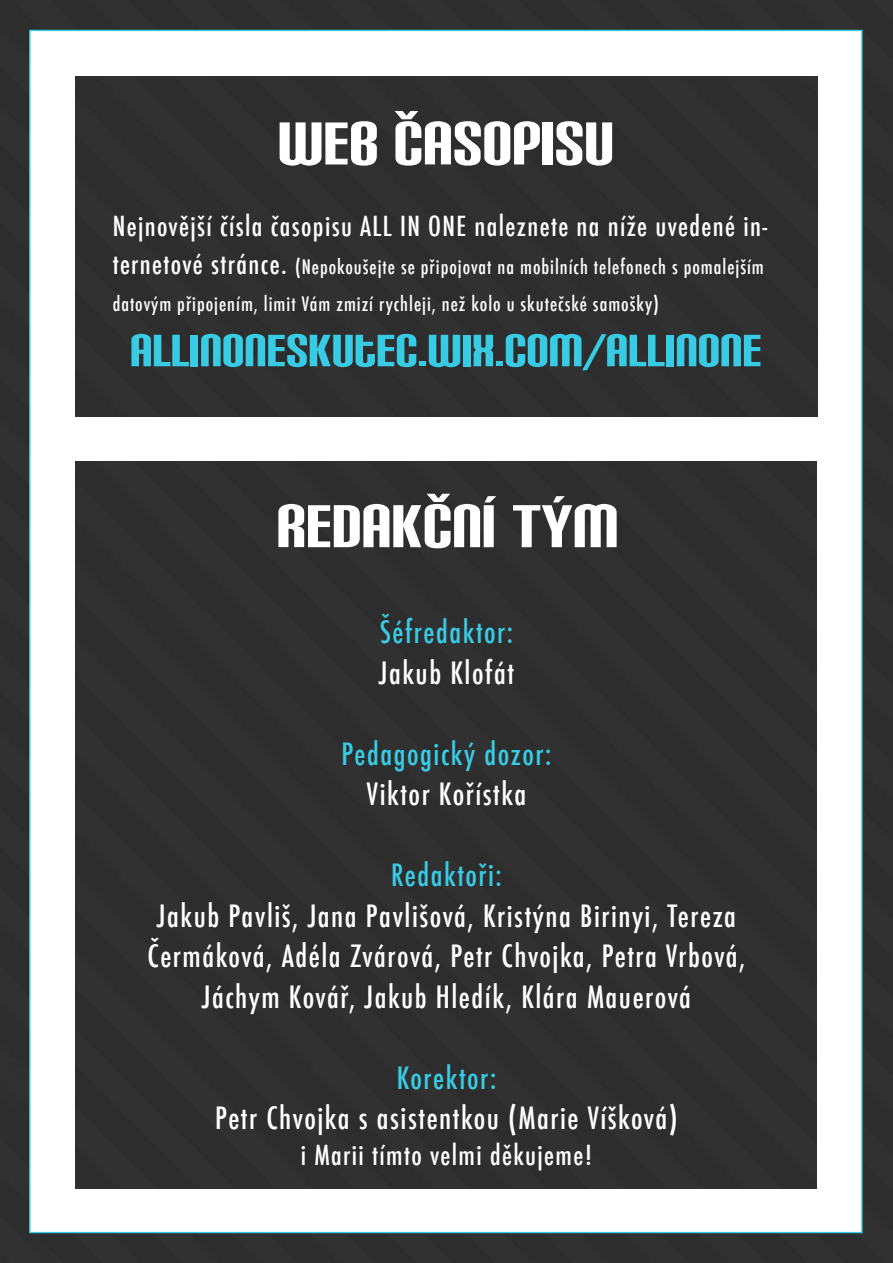
<style>
.page{position:relative;width:893px;height:1263px;background:#fff}
.page>*{position:absolute;margin:0;border:0;box-sizing:border-box;transform-origin:0 0}
.t1{font:90px "Carbon Block";color:#fff}
.t2{font:72px "Carbon Block";color:#fff}
.t3{font:54px "Carbon Block";color:#38cbe4}
.t4{font:500 condensed 30px/40.5px "Futura";letter-spacing:.05em;color:#fff;text-align:center}
.t5{font:500 condensed 30px "Futura";letter-spacing:.05em;color:#38cbe4}
.t6{font:500 condensed 27px "Futura";letter-spacing:.05em;color:#fff}
.t7{font:500 condensed 19.5px/37.5px "Futura";letter-spacing:.05em;color:#fff}
.s1{font-size:27px}
</style>
<div class="page">
<div style="left:0;top:0;width:892px;height:1263px;background:#2e2e2e"></div>
<div style="left:29px;top:30px;width:834px;height:1203px;background:#fff;border:1px solid #38cbe4"></div>
<div style="left:76px;top:77px;width:741px;height:340px;background:#2d2d2d"></div>
<div style="left:75px;top:461px;width:742px;height:727px;background:#2e2e2e"></div>
<h1 class="t1" style="left:393px;top:106px;width:28px">ˇ</h1>
<h2 class="t2" style="left:278px;top:109px;width:338px">WEB CASOPISU</h2>
<p class="t6" style="left:113px;top:209px;width:656px">Nejnovější čísla časopisu ALL IN ONE naleznete na níže uvedené in-</p>
<p class="t7" style="left:113px;top:248px;width:653px"><span class="s1">ternetové stránce.</span> (Nepokoušejte se připojovat na mobilních telefonech s pomalejším datovým připojením, limit Vám zmizí rychleji, než kolo u skutečské samošky)</p>
<h3 class="t3" style="left:130px;top:324px;width:633px">ALLINONESKUTEC.WIX.COM/ALLINONE</h3>
<h1 class="t1" style="left:425px;top:488px;width:28px">ˇ</h1>
<h2 class="t2" style="left:277px;top:491px;width:344px">REDAKCNÍ TÝM</h2>
<p class="t5" style="left:380px;top:613px;width:135px">Šéfredaktor:</p>
<p class="t4" style="left:379px;top:652px;width:137px">Jakub Klofát</p>
<p class="t5" style="left:341px;top:734px;width:212px">Pedagogický dozor:</p>
<p class="t4" style="left:367px;top:774px;width:161px">Viktor Kořístka</p>
<p class="t5" style="left:391px;top:856px;width:112px">Redaktoři:</p>
<p class="t4" style="left:147px;top:895px;width:599px">Jakub Pavliš, Jana Pavlišová, Kristýna Birinyi, Tereza<br>Čermáková, Adéla Zvárová, Petr Chvojka, Petra Vrbová,<br>Jáchym Kovář, Jakub Hledík, Klára Mauerová</p>
<p class="t5" style="left:397px;top:1058px;width:101px">Korektor:</p>
<p class="t4" style="left:215px;top:1098px;width:464px">Petr Chvojka s asistentkou (Marie Víšková)</p>
<p class="t6" style="left:301px;top:1138px;width:293px">i Marii tímto velmi děkujeme!</p>
</div>
